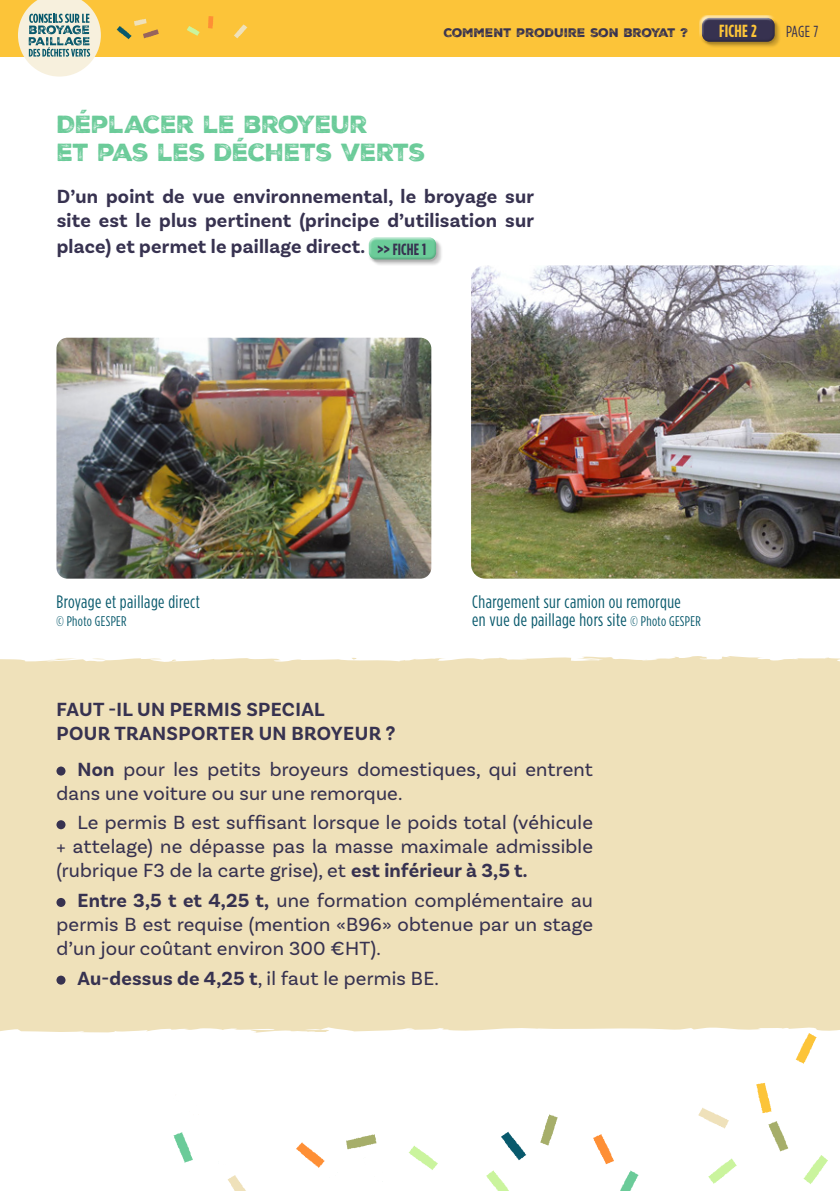
<style>
.page{position:relative;width:840px;height:1191px;background:#fff}
.page>*{position:absolute;margin:0;border:0;box-sizing:border-box;transform-origin:0 0}
.t1{font:24px/28.8px "TRIAL Nexa Rust Sans Black 2";letter-spacing:-.025em;color:#6bcb99}
.t2{font:20px/24px "TRIAL Basic Sans";letter-spacing:.01em;color:#373250;text-align:justify}
.t3{font:700 20px/24px "TRIAL Basic Sans";letter-spacing:.01em;color:#373250}
.t4{font:18px/18px "Gotham Condensed";letter-spacing:.025em;color:#08596c}
.t5{font:700 17.6px "Gotham Condensed";letter-spacing:.01em;color:#fcc439}
.t6{font:16px "Gotham Condensed";color:#373250}
.t7{font:14px "Gotham Condensed";letter-spacing:.025em;color:#08596c}
.t8{font:12px "TRIAL Nexa Rust Sans Black 2";color:#373250}
.s1{font-family:"Gotham Condensed";font-size:16.2px}
.s2{font-size:14px}
.s3{font-weight:700}
</style>
<div class="page">
<div style="left:0;top:0;width:839px;height:57px;background:#fcc439"></div>
<svg style="left:187px;top:26px;width:13px;height:10px"></svg>
<svg style="left:234px;top:24px;width:13px;height:14px"></svg>
<svg style="left:208px;top:16px;width:5px;height:13px"></svg>
<svg style="left:117px;top:19px;width:42px;height:20px"></svg>
<svg style="left:18px;top:0;width:83px;height:77px"></svg>
<div style="left:703px;top:19px;width:78px;height:30px;background:#000;opacity:.18"></div>
<div style="left:698px;top:15px;width:78px;height:24px;background:#fff;opacity:.75"></div>
<div style="left:699px;top:20px;width:78px;height:25px;background:#000;opacity:.17"></div>
<div style="left:0;top:656px;width:839px;height:377px;background:#efe1ba"></div>
<svg style="left:351px;top:657px;width:7px;height:2px"></svg>
<svg style="left:92px;top:658px;width:14px;height:1px"></svg>
<div style="left:370px;top:239px;width:72px;height:27px;background:#000;opacity:.18"></div>
<div style="left:366px;top:234px;width:72px;height:23px;background:#fff;opacity:.75"></div>
<div style="left:366px;top:239px;width:73px;height:24px;background:#000;opacity:.17"></div>
<div style="left:56px;top:766px;width:9px;height:9px;background:#373250;border-radius:50%"></div>
<div style="left:56px;top:820px;width:9px;height:9px;background:#373250;border-radius:50%"></div>
<div style="left:56px;top:898px;width:9px;height:9px;background:#373250;border-radius:50%"></div>
<div style="left:56px;top:975px;width:9px;height:9px;background:#373250;border-radius:50%"></div>
<img style="left:56px;top:338px;width:375px;height:240px">
<img style="left:471px;top:265px;width:368px;height:313px">
<svg style="left:768px;top:1121px;width:20px;height:30px"></svg>
<svg style="left:698px;top:1107px;width:30px;height:21px"></svg>
<svg style="left:756px;top:1082px;width:15px;height:31px"></svg>
<svg style="left:803px;top:1155px;width:24px;height:29px"></svg>
<svg style="left:708px;top:1158px;width:28px;height:25px"></svg>
<svg style="left:346px;top:1134px;width:30px;height:15px"></svg>
<svg style="left:296px;top:1142px;width:29px;height:26px"></svg>
<svg style="left:227px;top:1175px;width:19px;height:16px"></svg>
<svg style="left:795px;top:1033px;width:21px;height:30px"></svg>
<svg style="left:408px;top:1145px;width:29px;height:25px"></svg>
<svg style="left:486px;top:1170px;width:23px;height:21px"></svg>
<svg style="left:501px;top:1131px;width:25px;height:29px"></svg>
<svg style="left:620px;top:1170px;width:18px;height:21px"></svg>
<svg style="left:593px;top:1134px;width:20px;height:30px"></svg>
<svg style="left:540px;top:1114px;width:17px;height:31px"></svg>
<svg style="left:173px;top:1132px;width:20px;height:30px"></svg>
<p class="t8" style="left:443px;top:24px;width:246px">COMMENT PRODUIRE SON BROYAT ?</p>
<p class="t5" style="left:718px;top:20px;width:39px">FICHE 2</p>
<p class="t6" style="left:785px;top:22px;width:34px">PAGE 7</p>
<p class="t1" style="left:57px;top:110px;width:370px">DÉPLACER LE BROYEUR<br>ET PAS LES DÉCHETS VERTS</p>
<p class="t3" style="left:57px;top:185px;width:478px">D’un point de vue environnemental, le broyage sur site est le plus pertinent (principe d’utilisation sur</p>
<p class="t3" style="left:57px;top:235px;width:371px">place) et permet le paillage direct. <span class="s1">&gt;&gt; FICHE 1</span></p>
<p class="t4" style="left:56px;top:592px;width:145px">Broyage et paillage direct</p>
<p class="t7" style="left:56px;top:613px;width:72px">© Photo GESPER</p>
<p class="t4" style="left:472px;top:592px;width:230px">Chargement sur camion ou remorque<br>en vue de paillage hors site <span class="s2">© Photo GESPER</span></p>
<p class="t3" style="left:57px;top:697px;width:340px">FAUT -IL UN PERMIS SPECIAL<br>POUR TRANSPORTER UN BROYEUR ?</p>
<p class="t2" style="left:56px;top:756px;width:537px;text-indent:21px"><span class="s3">Non</span> pour les petits broyeurs domestiques, qui entrent dans une voiture ou sur une remorque.</p>
<p class="t2" style="left:56px;top:810px;width:537px;text-indent:21px">Le permis B est suffisant lorsque le poids total (véhicule + attelage) ne dépasse pas la masse maximale admissible (rubrique F3 de la carte grise), et <span class="s3">est inférieur à 3,5 t.</span></p>
<p class="t2" style="left:56px;top:888px;width:537px;text-indent:21px"><span class="s3">Entre 3,5 t et 4,25 t,</span> une formation complémentaire au permis B est requise (mention «B96» obtenue par un stage d’un jour coûtant environ 300 €HT).</p>
<p class="t2" style="left:78px;top:965px;width:362px"><span class="s3">Au-dessus de 4,25 t</span>, il faut le permis BE.</p>
</div>
